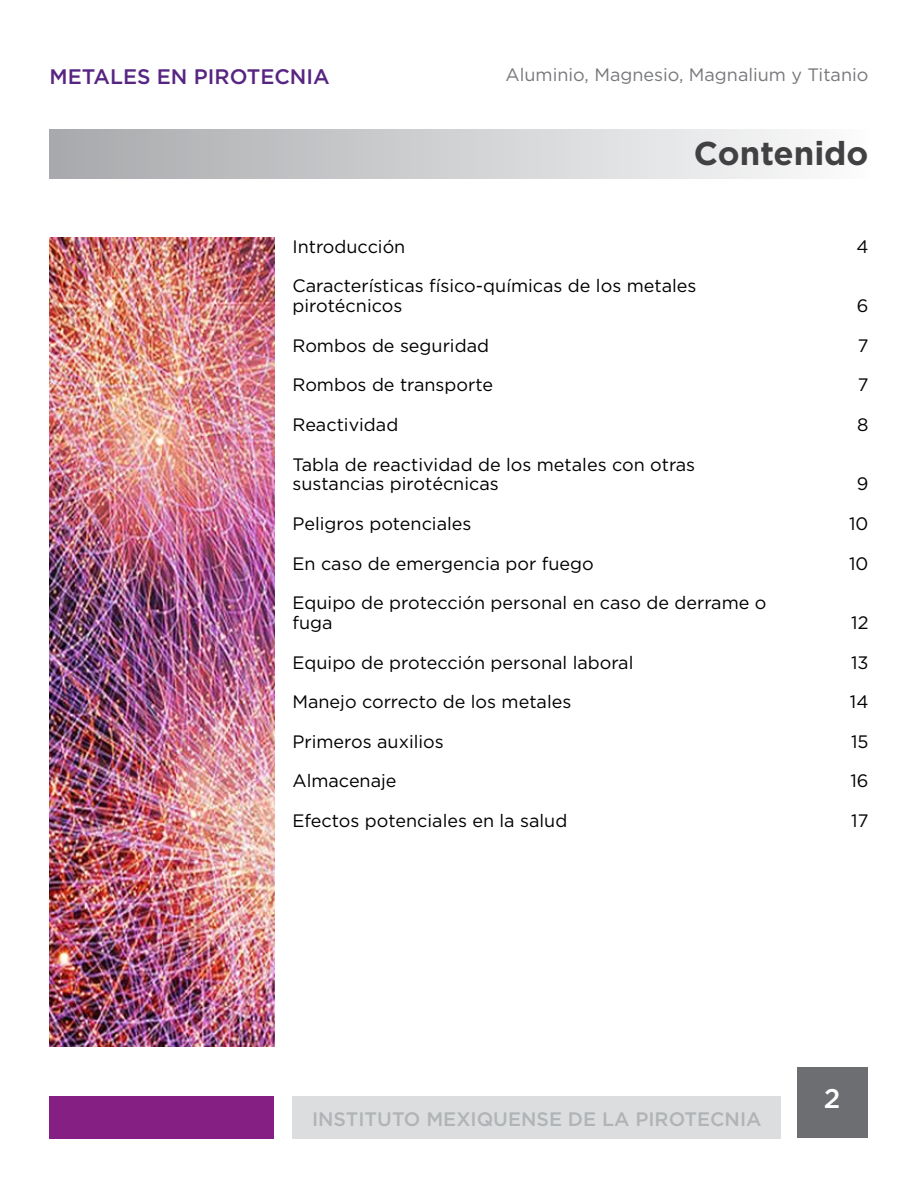
<style>
.page{position:relative;width:918px;height:1188px;background:#fff}
.page>*{position:absolute;margin:0;border:0;box-sizing:border-box;transform-origin:0 0}
.t1{font:700 33px "Gotham HTF";color:#414042}
.t2{font:500 27px "Gotham";color:#fff}
.t3{font:500 21px "Gotham";color:#572482}
.t4{font:500 19.5px "Gotham";color:#b1b4b6}
.t5{font:18px/39.6px "Gotham";color:#000}
.t6{font:18px "Gotham";color:#77787b}
</style>
<div class="page">
<div style="left:797px;top:1067px;width:71px;height:71px;background:#6d6e71"></div>
<div style="left:50px;top:1096px;width:224px;height:42px;background:#851f83"></div>
<div style="left:292px;top:1096px;width:489px;height:42px;background:#dcddde"></div>
<div style="left:50px;top:129px;width:819px;height:50px;background:linear-gradient(to right,#a7a9ac,#fbfcfc)"></div>
<img style="left:50px;top:238px;width:224px;height:808px">
<p class="t3" style="left:50px;top:64px;width:282px">METALES EN PIROTECNIA</p>
<p class="t6" style="left:506px;top:65px;width:364px">Aluminio, Magnesio, Magnalium y Titanio</p>
<h1 class="t1" style="left:694px;top:135px;width:176px">Contenido</h1>
<p class="t5" style="left:292px;top:226px;width:114px">Introducción</p>
<p class="t5" style="left:292px;top:276px;width:406px;line-height:19.8px">Características físico-químicas de los metales pirotécnicos</p>
<p class="t5" style="left:292px;top:325px;width:198px">Rombos de seguridad</p>
<p class="t5" style="left:292px;top:365px;width:202px">Rombos de transporte<br>Reactividad</p>
<p class="t5" style="left:292px;top:454px;width:404px;line-height:19.8px">Tabla de reactividad de los metales con otras sustancias pirotécnicas</p>
<p class="t5" style="left:292px;top:504px;width:181px">Peligros potenciales</p>
<p class="t5" style="left:292px;top:543px;width:476px">En caso de emergencia por fuego<br>Equipo de protección personal en caso de derrame o</p>
<p class="t5" style="left:292px;top:603px;width:342px">fuga<br>Equipo de protección personal laboral</p>
<p class="t5" style="left:292px;top:682px;width:280px">Manejo correcto de los metales</p>
<p class="t5" style="left:292px;top:721px;width:276px">Primeros auxilios<br>Almacenaje<br>Efectos potenciales en la salud</p>
<p class="t5" style="left:856px;top:226px;width:14px">4</p>
<p class="t5" style="left:857px;top:286px;width:13px">6<br>7</p>
<p class="t5" style="left:857px;top:365px;width:13px">7<br>8</p>
<p class="t5" style="left:849px;top:464px;width:21px;text-align:center">9<br>10</p>
<p class="t5" style="left:849px;top:543px;width:21px">10</p>
<p class="t5" style="left:851px;top:603px;width:19px">12</p>
<p class="t5" style="left:851px;top:642px;width:19px">13</p>
<p class="t5" style="left:850px;top:682px;width:20px;text-align:justify">14<br>15<br>16</p>
<p class="t5" style="left:851px;top:801px;width:19px">17</p>
<p class="t4" style="left:312px;top:1108px;width:451px">INSTITUTO MEXIQUENSE DE LA PIROTECNIA</p>
<h2 class="t2" style="left:824px;top:1083px;width:18px">2</h2>
</div>
